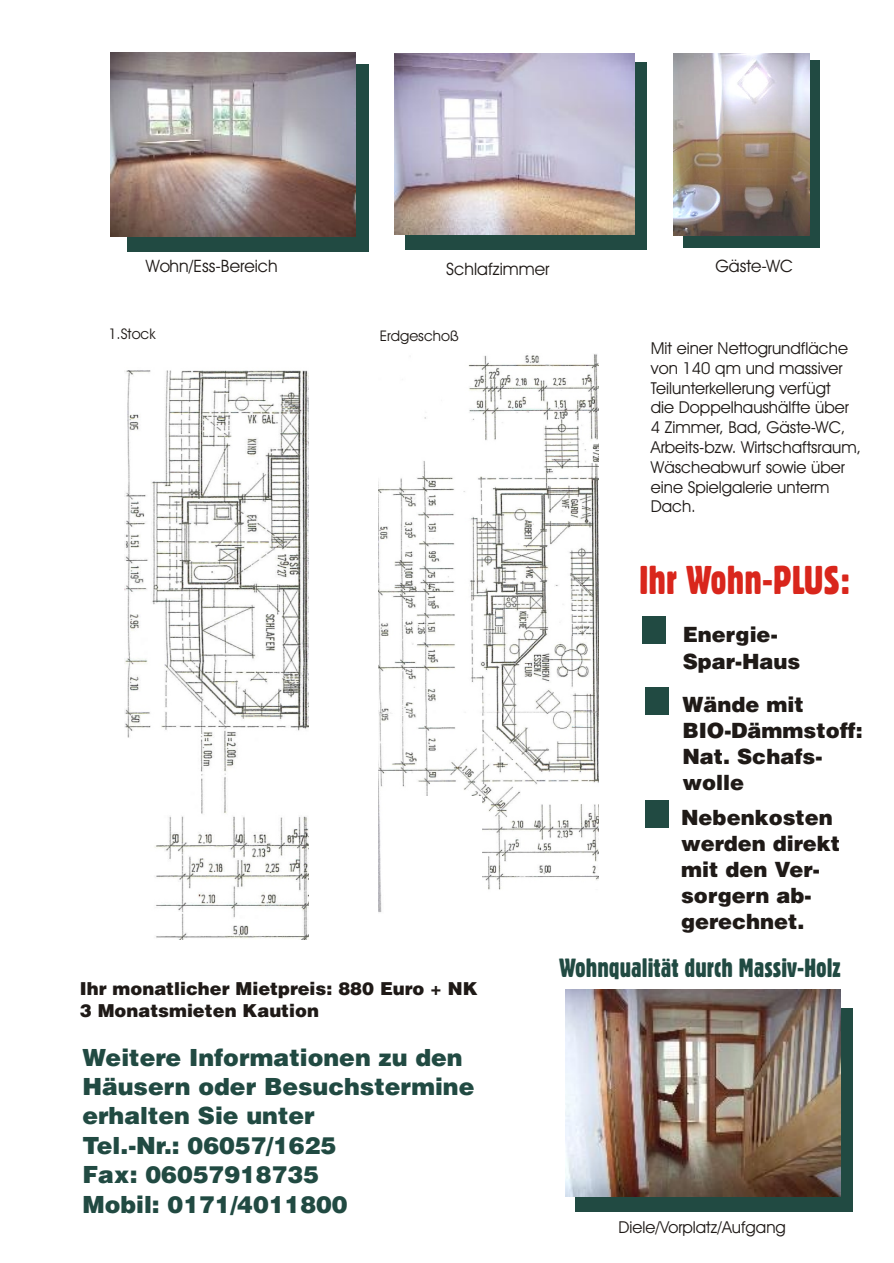
<style>
.page{position:relative;width:894px;height:1263px;background:#fff}
.page>*{position:absolute;margin:0;border:0;box-sizing:border-box;transform-origin:0 0}
.t1{font:39px "Gothic 821 Cn BT";color:#d9261c}
.t2{font:25.65px "Gothic 821 Cn BT";color:#214a42}
.t3{font:900 23.55px/29.4px "Switzerland";color:#214a42}
.t4{font:900 21px/26.1px "Switzerland";color:#1f1a17}
.t5{font:900 17.85px/22.2px "Switzerland";color:#1f1a17}
.t6{font:17.1px "Avant Garde Bk BT";color:#1f1a17}
.t7{font:16.5px/19.8px "Avant Garde Bk BT";color:#1f1a17}
.t8{font:14.7px "Avant Garde Bk BT";color:#1f1a17}
</style>
<div class="page">
<img style="left:124px;top:370px;width:184px;height:569px">
<img style="left:378px;top:354px;width:221px;height:559px">
<div style="left:387px;top:797px;width:95px;height:150px;background:#fff"></div>
<div style="left:127px;top:64px;width:241px;height:188px;background:#214a42"></div>
<div style="left:405px;top:62px;width:242px;height:188px;background:#214a42"></div>
<div style="left:683px;top:60px;width:137px;height:188px;background:#214a42"></div>
<img style="left:110px;top:52px;width:245px;height:185px">
<img style="left:394px;top:53px;width:241px;height:182px">
<img style="left:674px;top:54px;width:136px;height:181px">
<div style="left:642px;top:616px;width:23px;height:27px;background:#214a42"></div>
<div style="left:645px;top:800px;width:24px;height:27px;background:#214a42"></div>
<div style="left:645px;top:687px;width:24px;height:27px;background:#214a42"></div>
<div style="left:575px;top:1009px;width:278px;height:203px;background:#214a42"></div>
<img style="left:566px;top:989px;width:275px;height:207px">
<p class="t6" style="left:146px;top:259px;width:134px">Wohn/Ess-Bereich</p>
<p class="t6" style="left:446px;top:262px;width:105px">Schlafzimmer</p>
<p class="t6" style="left:715px;top:259px;width:79px">Gäste-WC</p>
<p class="t8" style="left:108px;top:328px;width:49px">1.Stock</p>
<p class="t8" style="left:380px;top:330px;width:80px">Erdgeschoß</p>
<p class="t5" style="left:80px;top:978px;width:399px">Ihr monatlicher Mietpreis: 880 Euro + NK<br>3 Monatsmieten Kaution</p>
<h3 class="t3" style="left:82px;top:1044px;width:394px">Weitere Informationen zu den<br>Häusern oder Besuchstermine erhalten Sie unter<br>Tel.-Nr.: 06057/1625<br>Fax: 06057918735<br>Mobil: 0171/4011800</h3>
<p class="t7" style="left:651px;top:340px;width:212px">Mit einer Nettogrundfläche von 140 qm und massiver<br>Teilunterkellerung verfügt<br>die Doppelhaushälfte über<br>4 Zimmer, Bad, Gäste-WC,<br>Arbeits-bzw. Wirtschaftsraum,<br>Wäscheabwurf sowie über eine Spielgalerie unterm<br>Dach.</p>
<h1 class="t1" style="left:640px;top:564px;width:212px">Ihr Wohn-PLUS:</h1>
<p class="t4" style="left:683px;top:623px;width:119px">Energie-<br>Spar-Haus</p>
<p class="t4" style="left:682px;top:693px;width:182px">Wände mit<br>BIO-Dämmstoff:<br>Nat. Schafs&shy;wolle</p>
<p class="t4" style="left:681px;top:806px;width:161px">Nebenkosten werden direkt mit den Ver&shy;sorgern ab&shy;gerechnet.</p>
<h2 class="t2" style="left:559px;top:957px;width:283px">Wohnqualität durch Massiv-Holz</h2>
<p class="t7" style="left:619px;top:1218px;width:169px">Diele/Vorplatz/Aufgang</p>
</div>
